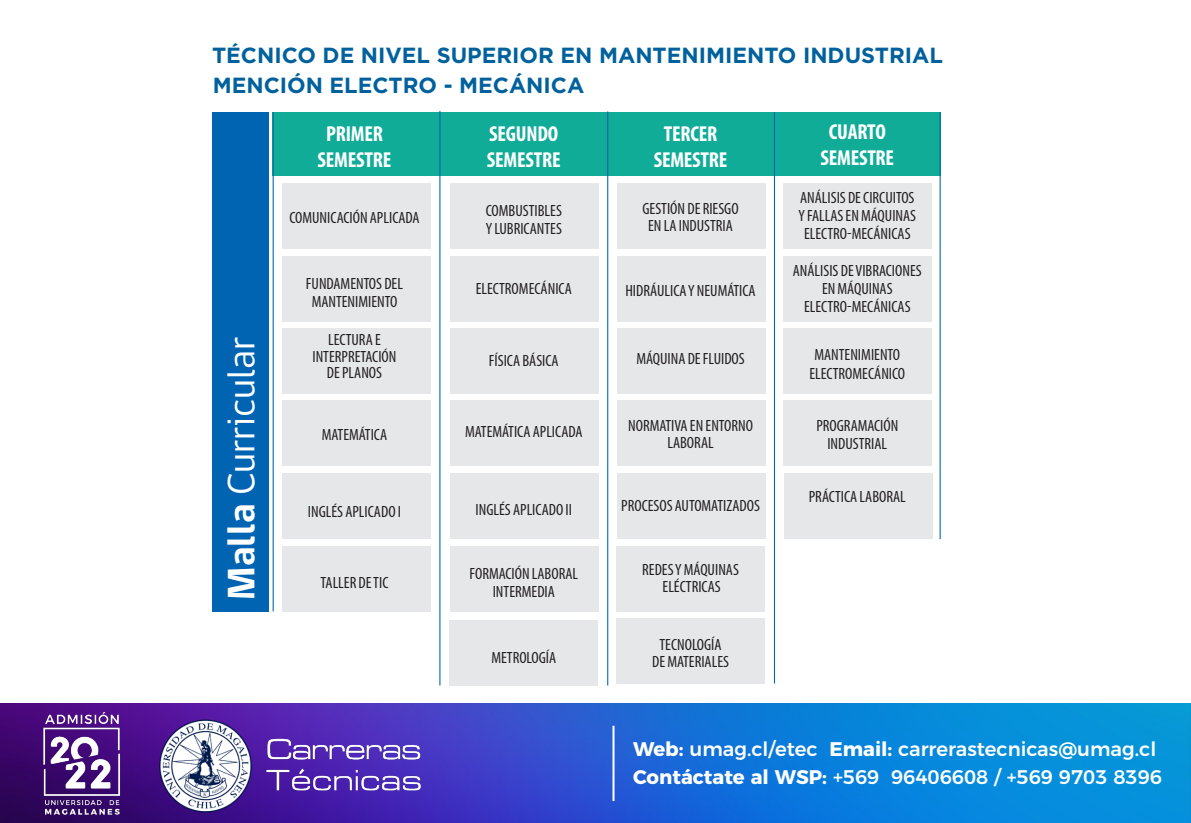
<style>
.page{position:relative;width:1191px;height:823px;background:#fff}
.page>*{position:absolute;margin:0;border:0;box-sizing:border-box;transform-origin:0 0}
.t1{font:39.2px "gob CL";color:#fff}
.t2{font:700 21.8px "Gotham";color:#00619d}
.t3{font:700 condensed 21.6px "Myriad Pro";letter-spacing:-.01em;color:#fff}
.t4{font:500 19.6px "Montserrat";color:#fff}
.t5{font:condensed 16.4px/18.2px "Myriad Pro";color:#231f20;text-align:center}
.s1{font-weight:700}
</style>
<div class="page">
<div style="left:784px;top:473px;width:149px;height:66px;background:#e6e7e9"></div>
<div style="left:616px;top:545px;width:149px;height:66px;background:#e6e7e9"></div>
<div style="left:616px;top:617px;width:149px;height:66px;background:#e6e7e9"></div>
<div style="left:282px;top:545px;width:149px;height:66px;background:#e6e7e9"></div>
<div style="left:282px;top:183px;width:149px;height:66px;background:#e6e7e9"></div>
<div style="left:282px;top:256px;width:149px;height:65px;background:#e6e7e9"></div>
<div style="left:282px;top:328px;width:149px;height:65px;background:#e6e7e9"></div>
<div style="left:282px;top:400px;width:149px;height:66px;background:#e6e7e9"></div>
<div style="left:282px;top:473px;width:149px;height:65px;background:#e6e7e9"></div>
<div style="left:273px;top:112px;width:667px;height:64px;background:#11ac98"></div>
<hr style="left:439px;top:111px;width:1px;height:574px;background:#0164b2">
<hr style="left:273px;top:112px;width:1px;height:499px;background:#0164b2">
<div style="left:450px;top:545px;width:148px;height:66px;background:#e6e7e9"></div>
<div style="left:450px;top:183px;width:148px;height:66px;background:#e6e7e9"></div>
<div style="left:450px;top:256px;width:148px;height:65px;background:#e6e7e9"></div>
<div style="left:450px;top:328px;width:148px;height:65px;background:#e6e7e9"></div>
<div style="left:450px;top:400px;width:148px;height:66px;background:#e6e7e9"></div>
<div style="left:450px;top:473px;width:148px;height:65px;background:#e6e7e9"></div>
<hr style="left:607px;top:111px;width:1px;height:574px;background:#0164b2">
<div style="left:617px;top:183px;width:148px;height:66px;background:#e6e7e9"></div>
<div style="left:617px;top:256px;width:148px;height:65px;background:#e6e7e9"></div>
<div style="left:617px;top:328px;width:148px;height:65px;background:#e6e7e9"></div>
<div style="left:617px;top:400px;width:148px;height:66px;background:#e6e7e9"></div>
<div style="left:617px;top:473px;width:148px;height:65px;background:#e6e7e9"></div>
<div style="left:783px;top:183px;width:149px;height:66px;background:#e6e7e9"></div>
<div style="left:783px;top:256px;width:149px;height:65px;background:#e6e7e9"></div>
<div style="left:783px;top:328px;width:149px;height:65px;background:#e6e7e9"></div>
<div style="left:783px;top:400px;width:149px;height:66px;background:#e6e7e9"></div>
<hr style="left:774px;top:112px;width:1px;height:571px;background:#0164b2">
<hr style="left:939px;top:112px;width:1px;height:426px;background:#0164b2">
<div style="left:212px;top:112px;width:57px;height:499px;background:#0164b2"></div>
<div style="left:449px;top:619px;width:149px;height:66px;background:#e6e7e9"></div>
<img style="left:0;top:703px;width:1191px;height:119px">
<img style="left:31px;top:710px;width:103px;height:106px">
<hr style="left:612px;top:725px;width:2px;height:75px;background:#fff">
<img style="left:139px;top:709px;width:313px;height:112px">
<p class="t2" style="left:212px;top:41px;width:732px">TÉCNICO DE NIVEL SUPERIOR EN MANTENIMIENTO INDUSTRIAL</p>
<p class="t2" style="left:213px;top:71px;width:373px">MENCIÓN ELECTRO - MECÁNICA</p>
<p class="t1" style="left:215px;top:599px;width:264px;rotate:-90deg"><span class="s1">Malla</span> Curricular</p>
<p class="t3" style="left:326px;top:120px;width:58px">PRIMER</p>
<p class="t3" style="left:318px;top:146px;width:75px">SEMESTRE</p>
<p class="t5" style="left:289px;top:208px;width:132px">COMUNICACIÓN APLICADA</p>
<p class="t5" style="left:306px;top:274px;width:98px">FUNDAMENTOS DEL<br>MANTENIMIENTO</p>
<p class="t5" style="left:328px;top:330px;width:54px">LECTURA E</p>
<p class="t5" style="left:312px;top:346px;width:85px">INTERPRETACIÓN</p>
<p class="t5" style="left:327px;top:363px;width:57px">DE PLANOS</p>
<p class="t5" style="left:322px;top:425px;width:67px">MATEMÁTICA</p>
<p class="t5" style="left:308px;top:501px;width:95px">INGLÉS APLICADO I</p>
<p class="t5" style="left:320px;top:572px;width:69px">TALLER DE TIC</p>
<p class="t3" style="left:489px;top:120px;width:71px">SEGUNDO</p>
<p class="t3" style="left:487px;top:146px;width:75px">SEMESTRE</p>
<p class="t5" style="left:486px;top:201px;width:78px">COMBUSTIBLES</p>
<p class="t5" style="left:486px;top:219px;width:78px">Y LUBRICANTES</p>
<p class="t5" style="left:476px;top:279px;width:98px">ELECTROMECÁNICA</p>
<p class="t5" style="left:489px;top:350px;width:71px">FÍSICA BÁSICA</p>
<p class="t5" style="left:465px;top:421px;width:119px">MATEMÁTICA APLICADA</p>
<p class="t5" style="left:475px;top:500px;width:98px">INGLÉS APLICADO II</p>
<p class="t5" style="left:469px;top:564px;width:110px">FORMACIÓN LABORAL<br>INTERMEDIA</p>
<p class="t5" style="left:491px;top:647px;width:66px">METROLOGÍA</p>
<p class="t3" style="left:664px;top:120px;width:55px">TERCER</p>
<p class="t3" style="left:653px;top:146px;width:75px">SEMESTRE</p>
<p class="t5" style="left:642px;top:199px;width:98px">GESTIÓN DE RIESGO</p>
<p class="t5" style="left:648px;top:216px;width:86px">EN LA INDUSTRIA</p>
<p class="t5" style="left:625px;top:281px;width:132px">HIDRÁULICA Y NEUMÁTICA</p>
<p class="t5" style="left:636px;top:349px;width:110px">MÁQUINA DE FLUIDOS</p>
<p class="t5" style="left:628px;top:417px;width:126px;line-height:16.4px">NORMATIVA EN ENTORNO<br>LABORAL</p>
<p class="t5" style="left:621px;top:496px;width:140px">PROCESOS AUTOMATIZADOS</p>
<p class="t5" style="left:642px;top:560px;width:98px">REDES Y MÁQUINAS</p>
<p class="t5" style="left:662px;top:576px;width:60px">ELÉCTRICAS</p>
<p class="t5" style="left:659px;top:635px;width:64px">TECNOLOGÍA</p>
<p class="t5" style="left:652px;top:651px;width:78px">DE MATERIALES</p>
<p class="t3" style="left:829px;top:118px;width:58px">CUARTO</p>
<p class="t3" style="left:820px;top:144px;width:75px">SEMESTRE</p>
<p class="t5" style="left:800px;top:188px;width:116px">ANÁLISIS DE CIRCUITOS</p>
<p class="t5" style="left:798px;top:206px;width:119px">Y FALLAS EN MÁQUINAS</p>
<p class="t5" style="left:804px;top:224px;width:108px">ELECTRO-MECÁNICAS</p>
<p class="t5" style="left:793px;top:261px;width:130px">ANÁLISIS DE VIBRACIONES</p>
<p class="t5" style="left:822px;top:279px;width:72px">EN MÁQUINAS</p>
<p class="t5" style="left:804px;top:297px;width:108px">ELECTRO-MECÁNICAS</p>
<p class="t5" style="left:814px;top:345px;width:87px">MANTENIMIENTO</p>
<p class="t5" style="left:809px;top:364px;width:97px">ELECTROMECÁNICO</p>
<p class="t5" style="left:816px;top:416px;width:83px">PROGRAMACIÓN</p>
<p class="t5" style="left:827px;top:434px;width:61px">INDUSTRIAL</p>
<p class="t5" style="left:808px;top:486px;width:99px">PRÁCTICA LABORAL</p>
<p class="t4" style="left:633px;top:733px;width:524px"><span class="s1">Web:</span> umag.cl/etec <span class="s1">Email:</span> carrerastecnicas@umag.cl</p>
<p class="t4" style="left:633px;top:761px;width:530px"><span class="s1">Contáctate al WSP:</span> +569 96406608 / +569 9703 8396</p>
</div>
